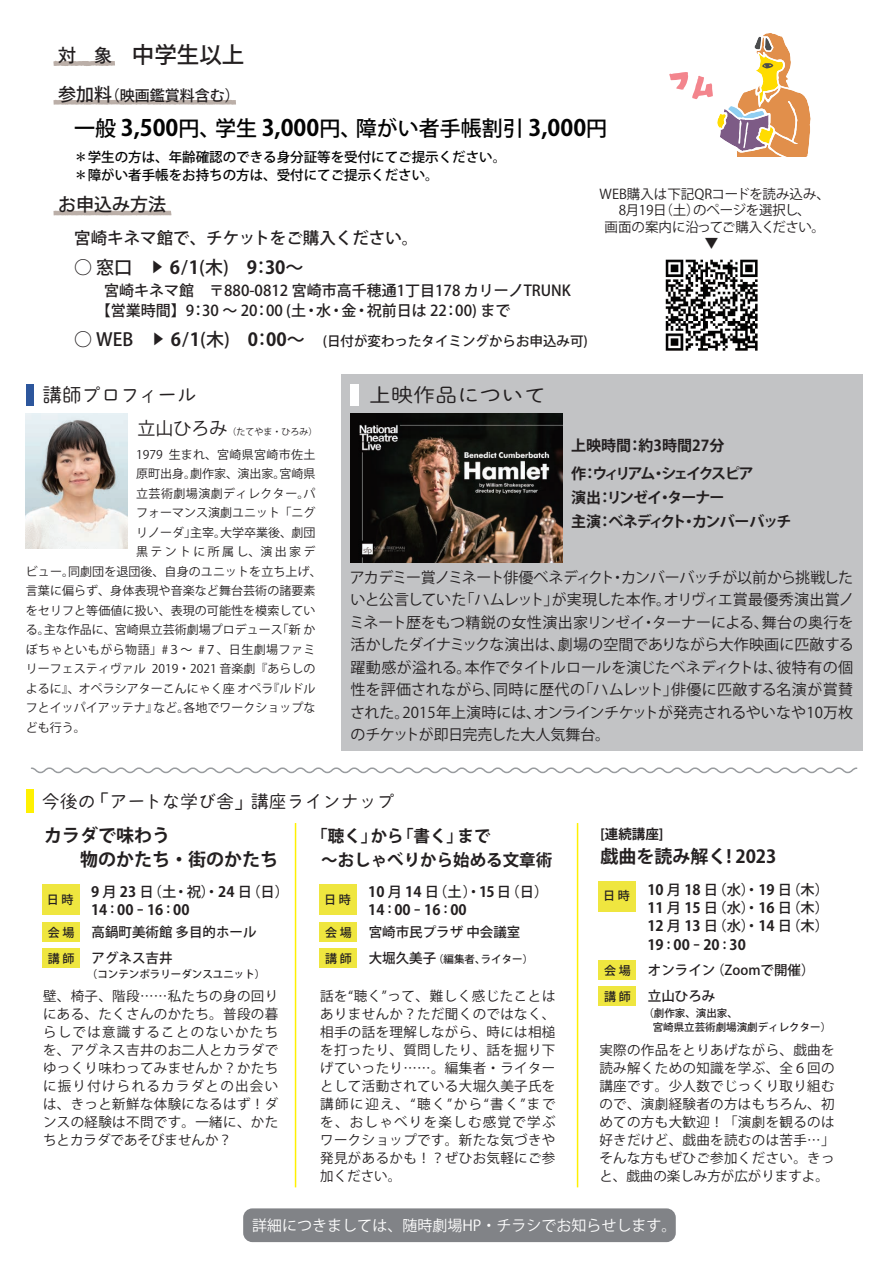
<style>
.page{position:relative;width:893px;height:1263px;background:#fff}
.page>*{position:absolute;margin:0;border:0;box-sizing:border-box;transform-origin:0 0}
.t1{font:500 22.5px "Koz Go Pro";color:#231f20}
.t2{font:500 21px "Koz Go Pro";color:#030303}
.t3{font:19.5px "Kinuta Maru Maru GB Sr Std N R";color:#231f20;scale:1.13 1}
.t4{font:19.5px "Kinuta Maru Maru GB Sr Std N R";color:#231f20}
.t5{font:700 18px/24px "Koz Go Pro";color:#231f20}
.t6{font:500 18px "Koz Go Pro";color:#231f20}
.t7{font:18px "Kinuta Maru Maru GB Sr Std N R";color:#231f20}
.t8{font:700 16.5px/24px "Koz Go Pro";color:#231f20}
.t9{font:500 16.5px "Koz Go Pro";color:#231f20}
.t10{font:15px/22.5px "Koz Go Pr 6 N";letter-spacing:-.02em;color:#231f20;text-align:justify}
.t11{font:500 15px/19.5px "Koz Go Pro";color:#231f20}
.t12{font:700 15px/28.5px "Koz Go Pr 6 N";letter-spacing:-.065em;color:#231f20}
.t13{font:15px "Koz Go Pro";color:#fff}
.t14{font:500 14.25px/18px "Koz Go Pro";color:#231f20}
.t15{font:700 14.25px/18px "Koz Go Pro";color:#231f20}
.t16{font:13.5px/18px "Koz Go Pro";letter-spacing:.025em;color:#231f20;text-align:justify}
.t17{font:500 13.5px/26px "Koz Go Pro";color:#231f20}
.t18{font:500 13.5px/18px "Koz Go Pro";color:#030303}
.t19{font:13.5px/16.5px "Koz Go Pro";color:#231f20;text-align:center}
.t20{font:700 13.5px "Koz Go Pro";color:#231f20}
.t21{font:12px "Koz Go Pro";color:#231f20}
.t22{font:12px "Koz Go Pro";letter-spacing:.035em;color:#231f20}
.t23{font:500 12px "Koz Go Pro";color:#231f20}
.t24{font:12px "Koz Go Pro";letter-spacing:.025em;color:#231f20}
.t25{font:12px "Koz Go Pro";letter-spacing:.195em;color:#231f20}
.t26{font:500 10.5px/13.5px "Koz Go Pro";color:#231f20}
.t27{font:9px "Koz Go Pro";color:#231f20}
.s1{font-size:18px}
.s2{font-weight:700;font-size:22.5px}
.s3{font-size:13.5px}
.s4{font-weight:700}
.s5{font-weight:700;font-size:18px}
.s6{font-weight:500}
</style>
<div class="page">
<svg style="left:31px;top:767px;width:827px;height:7px"></svg>
<div style="left:243px;top:1208px;width:433px;height:34px;background:#818387;border-radius:9px"></div>
<div style="left:42px;top:922px;width:38px;height:19px;background:#efe63f"></div>
<div style="left:42px;top:948px;width:38px;height:19px;background:#efe63f"></div>
<div style="left:42px;top:885px;width:38px;height:30px;background:#efe63f"></div>
<hr style="left:295px;top:823px;width:1px;height:364px;background:#fff101">
<hr style="left:577px;top:823px;width:1px;height:364px;background:#fff101">
<div style="left:319px;top:922px;width:38px;height:19px;background:#efe63f"></div>
<div style="left:319px;top:948px;width:38px;height:19px;background:#efe63f"></div>
<div style="left:319px;top:885px;width:38px;height:30px;background:#efe63f"></div>
<div style="left:599px;top:960px;width:37px;height:20px;background:#efe63f"></div>
<div style="left:599px;top:986px;width:37px;height:19px;background:#efe63f"></div>
<div style="left:599px;top:881px;width:37px;height:30px;background:#efe63f"></div>
<div style="left:26px;top:789px;width:8px;height:24px;background:#fff101"></div>
<div style="left:341px;top:374px;width:521px;height:376px;background:#c2c3c5"></div>
<img style="left:351px;top:413px;width:211px;height:149px">
<div style="left:351px;top:384px;width:8px;height:22px;background:#fff"></div>
<img style="left:26px;top:413px;width:101px;height:135px">
<div style="left:26px;top:384px;width:8px;height:22px;background:#2d569c"></div>
<svg style="left:53px;top:60px;width:62px;height:6px"></svg>
<svg style="left:53px;top:99px;width:183px;height:6px"></svg>
<svg style="left:53px;top:210px;width:119px;height:6px"></svg>
<svg style="left:669px;top:33px;width:142px;height:123px"></svg>
<img style="left:665px;top:259px;width:93px;height:92px">
<h1 class="t1" style="left:58px;top:41px;width:188px"><span class="s1">対　象</span> 中学生以上</h1>
<p class="t11" style="left:58px;top:86px;width:183px"><span class="s1">参加料</span>（映画鑑賞料含む）</p>
<h2 class="t2" style="left:74px;top:114px;width:555px">一般 <span class="s2">3,500</span>円、学生 <span class="s2">3,000</span>円、障がい者手帳割引 <span class="s2">3,000</span>円　</h2>
<p class="t18" style="left:74px;top:149px;width:433px">＊学生の方は、年齢確認のできる身分証等を受付にてご提示ください。＊障がい者手帳をお持ちの方は、受付にてご提示ください。</p>
<h3 class="t6" style="left:58px;top:193px;width:109px">お申込み方法</h3>
<p class="t9" style="left:74px;top:227px;width:346px">宮崎キネマ館で、チケットをご購入ください。</p>
<h3 class="t6" style="left:74px;top:256px;width:231px">○ 窓口　<span class="s3">▶</span> <span class="s4">6</span>/<span class="s4">1</span>(木)　<span class="s4">9</span>：<span class="s4">30</span>～</h3>
<p class="t11" style="left:74px;top:282px;width:498px">　　宮崎キネマ館　〒880-0812 宮崎市高千穂通1丁目178 カリーノTRUNK　 【営業時間】9：30 ～ 20：00 (土・水・金・祝前日は 22：00) まで</p>
<p class="t17" style="left:74px;top:329px;width:515px"><span class="s1">○ WEB　</span>▶ <span class="s5">6</span><span class="s1">/</span><span class="s5">1</span><span class="s1">(木)　</span><span class="s5">0</span><span class="s1">：</span><span class="s5">00</span><span class="s1">～　</span>(日付が変わったタイミングからお申込み可)</p>
<p class="t19" style="left:600px;top:186px;width:232px">WEB購入は下記QRコードを読み込み、<br>8月19日（土）のページを選択し、<br>画面の案内に沿ってご購入ください。▼</p>
<h3 class="t4" style="left:43px;top:382px;width:156px">講師プロフィール</h3>
<p class="t27" style="left:138px;top:425px;width:181px"><span class="s1">立山ひろみ</span>（たてやま・ひろみ）</p>
<h3 class="t3" style="left:369px;top:382px;width:158px">上映作品について</h3>
<p class="t24" style="left:136px;top:446px;width:181px">1979 生まれ、宮崎県宮崎市佐土</p>
<p class="t21" style="left:136px;top:466px;width:181px">原町出身。劇作家、演出家。宮崎県</p>
<p class="t22" style="left:136px;top:485px;width:181px">立芸術劇場演劇ディレクター。パ</p>
<p class="t21" style="left:136px;top:505px;width:181px">フォーマンス演劇ユニット「ニグ</p>
<p class="t21" style="left:136px;top:524px;width:181px">リノーダ」主宰。大学卒業後、劇団</p>
<p class="t25" style="left:136px;top:544px;width:181px">黒テントに所属し、演出家デ</p>
<p class="t21" style="left:26px;top:563px;width:297px">ビュー。同劇団を退団後、自身のユニットを立ち上げ、</p>
<p class="t21" style="left:26px;top:583px;width:291px">言葉に偏らず、身体表現や音楽など舞台芸術の諸要素</p>
<p class="t21" style="left:26px;top:602px;width:291px">をセリフと等価値に扱い、表現の可能性を模索してい</p>
<p class="t21" style="left:26px;top:622px;width:291px">る。主な作品に、宮崎県立芸術劇場プロデュース「新 か</p>
<p class="t22" style="left:26px;top:641px;width:291px">ぼちゃといもがら物語」#３～ #７、日生劇場ファミ</p>
<p class="t21" style="left:26px;top:661px;width:291px">リーフェスティヴァル 2019・2021 音楽劇『あらしの</p>
<p class="t21" style="left:26px;top:680px;width:291px">よるに』、オペラシアターこんにゃく座 オペラ『ルドル</p>
<p class="t21" style="left:26px;top:700px;width:291px">フとイッパイアッテナ』など。各地でワークショップな</p>
<p class="t21" style="left:26px;top:719px;width:61px">ども行う。</p>
<p class="t12" style="left:571px;top:431px;width:184px">上映時間：約3時間27分<br>作：ウィリアム・シェイクスピア</p>
<p class="t12" style="left:571px;top:486px;width:222px;line-height:24px">演出：リンゼイ・ターナー<br>主演：ベネディクト・カンバーバッチ</p>
<p class="t10" style="left:349px;top:566px;width:506px">アカデミー賞ノミネート俳優ベネディクト・カンバーバッチが以前から挑戦したいと公言していた「ハムレット」が実現した本作。オリヴィエ賞最優秀演出賞ノミネート歴をもつ精鋭の女性演出家リンゼイ・ターナーによる、舞台の奥行を活かしたダイナミックな演出は、劇場の空間でありながら大作映画に匹敵する躍動感が溢れる。本作でタイトルロールを演じたベネディクトは、彼特有の個性を評価されながら、同時に歴代の「ハムレット」俳優に匹敵する名演が賞賛された。2015年上演時には、オンラインチケットが発売されるやいなや10万枚のチケットが即日完売した大人気舞台。</p>
<h3 class="t7" style="left:42px;top:789px;width:354px">今後の「アートな学び舎」講座ラインナップ</h3>
<h3 class="t5" style="left:44px;top:825px;width:236px">カラダで味わう<br>　　物のかたち・街のかたち</h3>
<p class="t8" style="left:321px;top:825px;width:232px;text-indent:-10px">「聴く」から「書く」まで<br>～おしゃべりから始める文章術</p>
<p class="t23" style="left:47px;top:891px;width:28px">日 時</p>
<p class="t14" style="left:91px;top:883px;width:200px"><span class="s4">9</span> 月 <span class="s4">23</span> 日（土・祝）・<span class="s4">24</span> 日（日）<br><span class="s4">14</span> : <span class="s4">00</span> ｰ <span class="s4">16</span> : <span class="s4">00</span></p>
<p class="t23" style="left:324px;top:891px;width:28px">日 時</p>
<p class="t15" style="left:368px;top:883px;width:181px">10 <span class="s6">月</span> 14 <span class="s6">日（土）・</span>15 <span class="s6">日（日）<br></span>14 <span class="s6">:</span> 00 <span class="s6">ｰ</span> 16 <span class="s6">:</span> 00</p>
<p class="t23" style="left:48px;top:925px;width:28px">会 場</p>
<p class="t17" style="left:92px;top:919px;width:167px">高鍋町美術館 多目的ホールアグネス吉井</p>
<p class="t26" style="left:87px;top:967px;width:180px">（コンテンポラリーダンスユニット）</p>
<p class="t23" style="left:48px;top:950px;width:28px">講 師</p>
<p class="t23" style="left:325px;top:925px;width:28px">会 場</p>
<p class="t17" style="left:369px;top:919px;width:153px">宮崎市民プラザ 中会議室</p>
<p class="t23" style="left:325px;top:950px;width:28px">講 師</p>
<p class="t26" style="left:369px;top:952px;width:166px"><span class="s3">大堀久美子</span>（編集者、ライター）</p>
<p class="t16" style="left:43px;top:987px;width:237px">壁、椅子、階段……私たちの身の回りにある、たくさんのかたち。普段の暮らしでは意識することのないかたちを、アグネス吉井のお二人とカラダでゆっくり味わってみませんか？かたちに振り付けられるカラダとの出会いは、きっと新鮮な体験になるはず！ダンスの経験は不問です。一緒に、かたちとカラダであそびませんか？</p>
<p class="t16" style="left:320px;top:987px;width:237px">話を“聴く”って、難しく感じたことはありませんか？ただ聞くのではなく、相手の話を理解しながら、時には相槌を打ったり、質問したり、話を掘り下げていったり……。編集者・ライターとして活動されている大堀久美子氏を講師に迎え、“聴く”から“書く”までを、おしゃべりを楽しむ感覚で学ぶワークショップです。新たな気づきや発見があるかも！？ぜひお気軽にご参加ください。</p>
<p class="t20" style="left:600px;top:825px;width:64px">[連続講座]</p>
<h3 class="t5" style="left:600px;top:845px;width:178px">戯曲を読み解く! 2023</h3>
<p class="t23" style="left:603px;top:888px;width:28px">日 時</p>
<p class="t14" style="left:647px;top:881px;width:183px;text-align:justify"><span class="s4">10</span> 月 <span class="s4">18</span> 日（水）・<span class="s4">19</span> 日（木）<span class="s4">11</span> 月 <span class="s4">15</span> 日（水）・<span class="s4">16</span> 日（木）<span class="s4">12</span> 月 <span class="s4">13</span> 日（水）・<span class="s4">14</span> 日（木）</p>
<p class="t15" style="left:647px;top:937px;width:100px">19 <span class="s6">:</span> 00 <span class="s6">ｰ</span> 20 <span class="s6">:</span> 30</p>
<p class="t23" style="left:604px;top:963px;width:28px">会 場</p>
<p class="t17" style="left:648px;top:958px;width:168px">オンライン（Zoomで開催）立山ひろみ</p>
<p class="t26" style="left:653px;top:1007px;width:180px;text-indent:-9px">（劇作家、演出家、<br>宮崎県立芸術劇場演劇ディレクター）</p>
<p class="t23" style="left:604px;top:989px;width:28px">講 師</p>
<p class="t16" style="left:599px;top:1041px;width:237px">実際の作品をとりあげながら、戯曲を読み解くための知識を学ぶ、全６回の講座です。少人数でじっくり取り組むので、演劇経験者の方はもちろん、初めての方も大歓迎！「演劇を観るのは好きだけど、戯曲を読むのは苦手…」そんな方もぜひご参加ください。きっと、戯曲の楽しみ方が広がりますよ。</p>
<p class="t13" style="left:252px;top:1215px;width:426px">詳細につきましては、随時劇場HP・チラシでお知らせします。</p>
</div>
